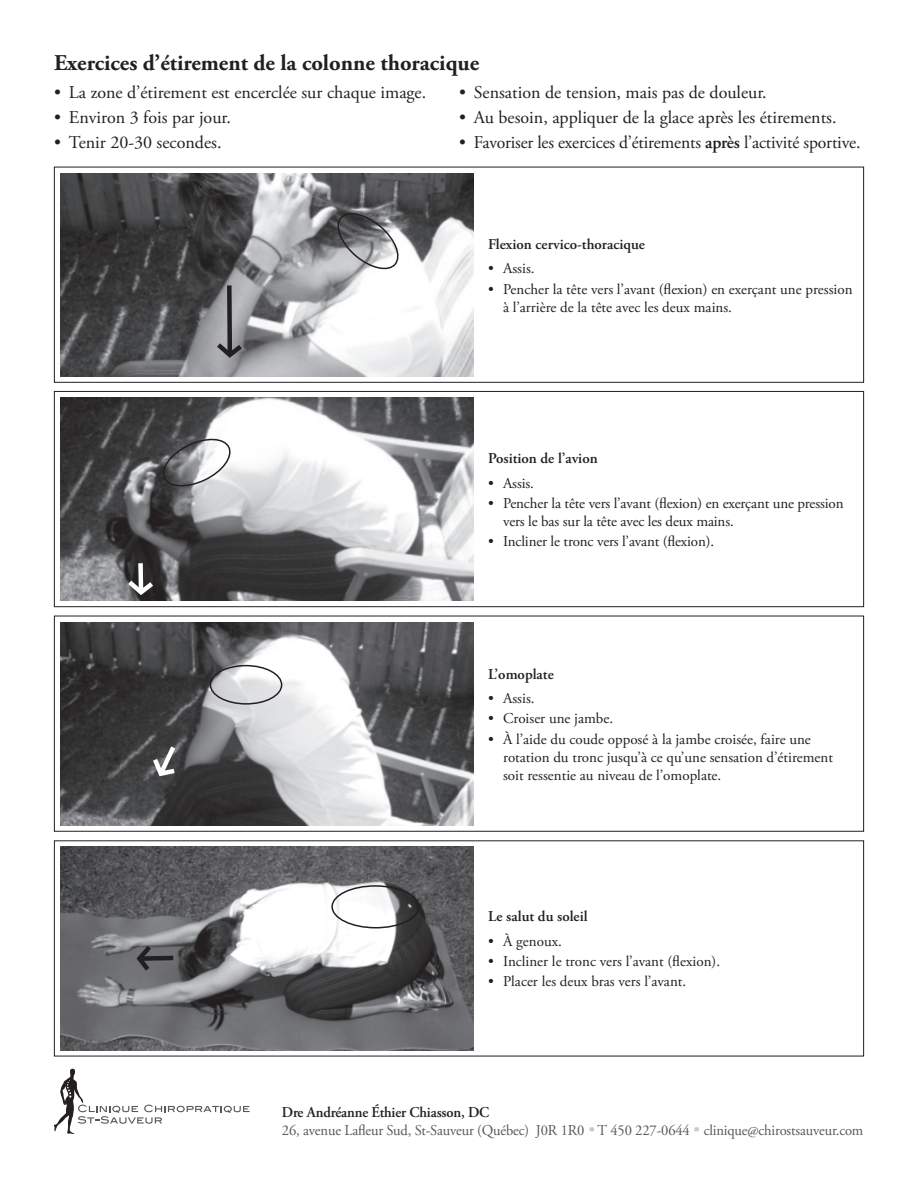
<style>
.page{position:relative;width:918px;height:1188px;background:#fff}
.page>*{position:absolute;margin:0;border:0;box-sizing:border-box;transform-origin:0 0}
.t1{font:700 22.5px "Adobe Garamond Pro";color:#231f20}
.t2{font:18px "Adobe Garamond Pro";color:#231f20}
.t3{font:15px/18px "Adobe Garamond Pro";color:#231f20}
.t4{font:600 15px "Adobe Garamond Pro";color:#231f20}
.t5{font:15px "Adobe Garamond Pro";letter-spacing:-.01em;color:#57585a}
.s1{font-weight:600}
</style>
<div class="page">
<svg style="left:54px;top:1068px;width:196px;height:66px"></svg>
<svg style="left:590px;top:1127px;width:4px;height:4px"></svg>
<svg style="left:694px;top:1127px;width:5px;height:4px"></svg>
<div style="left:54px;top:391px;width:810px;height:216px;border:1px solid #231f20"></div>
<div style="left:54px;top:167px;width:810px;height:216px;border:1px solid #231f20"></div>
<div style="left:54px;top:616px;width:810px;height:216px;border:1px solid #231f20"></div>
<img style="left:60px;top:397px;width:414px;height:204px">
<img style="left:60px;top:173px;width:414px;height:203px">
<img style="left:60px;top:622px;width:414px;height:203px">
<svg style="left:217px;top:281px;width:25px;height:77px;background:#87878a"></svg>
<svg style="left:334px;top:210px;width:70px;height:62px;background:#969698"></svg>
<svg style="left:160px;top:436px;width:73px;height:52px"></svg>
<svg style="left:128px;top:559px;width:25px;height:36px"></svg>
<div style="left:210px;top:665px;width:72px;height:40px;border:2px solid #231f20;border-radius:50%"></div>
<svg style="left:153px;top:741px;width:26px;height:36px"></svg>
<img style="left:60px;top:847px;width:414px;height:203px">
<svg style="left:136px;top:946px;width:42px;height:25px"></svg>
<div style="left:331px;top:885px;width:89px;height:44px;border:2px solid #231f20;border-radius:50%"></div>
<h1 class="t1" style="left:54px;top:50px;width:427px">Exercices d’étirement de la colonne thoracique</h1>
<p class="t2" style="left:54px;top:82px;width:374px">• La zone d’étirement est encerclée sur chaque image.</p>
<p class="t2" style="left:54px;top:107px;width:179px">• Environ 3 fois par jour.</p>
<p class="t2" style="left:54px;top:131px;width:169px">• Tenir 20-30 secondes.</p>
<p class="t2" style="left:459px;top:82px;width:309px">• Sensation de tension, mais pas de douleur.</p>
<p class="t2" style="left:459px;top:107px;width:379px">• Au besoin, appliquer de la glace après les étirements.</p>
<p class="t2" style="left:459px;top:131px;width:403px">• Favoriser les exercices d’étirements <span class="s1">après</span> l’activité sportive.</p>
<p class="t4" style="left:488px;top:235px;width:158px">Flexion cervico-thoracique</p>
<p class="t3" style="left:488px;top:260px;width:48px">• Assis.</p>
<p class="t3" style="left:503px;top:280px;width:351px;text-indent:-15px">• Pencher la tête vers l’avant (flexion) en exerçant une pression à l’arrière de la tête avec les deux mains.</p>
<p class="t4" style="left:488px;top:450px;width:111px">Position de l’avion</p>
<p class="t3" style="left:488px;top:475px;width:47px">• Assis.</p>
<p class="t3" style="left:503px;top:495px;width:342px;text-indent:-15px">• Pencher la tête vers l’avant (flexion) en exerçant une pression vers le bas sur la tête avec les deux mains.</p>
<p class="t3" style="left:488px;top:533px;width:228px">• Incliner le tronc vers l’avant (flexion).</p>
<p class="t4" style="left:488px;top:665px;width:67px">L’omoplate</p>
<p class="t3" style="left:488px;top:690px;width:48px">• Assis.</p>
<p class="t3" style="left:488px;top:710px;width:126px">• Croiser une jambe.</p>
<p class="t3" style="left:503px;top:730px;width:331px;text-indent:-15px">• À l’aide du coude opposé à la jambe croisée, faire une rotation du tronc jusqu’à ce qu’une sensation d’étirement soit ressentie au niveau de l’omoplate.</p>
<p class="t4" style="left:488px;top:908px;width:101px">Le salut du soleil</p>
<p class="t3" style="left:488px;top:933px;width:75px">• À genoux.</p>
<p class="t3" style="left:488px;top:953px;width:233px">• Incliner le tronc vers l’avant (flexion).</p>
<p class="t3" style="left:488px;top:973px;width:200px">• Placer les deux bras vers l’avant.</p>
<p class="t4" style="left:282px;top:1103px;width:209px">Dre Andréanne Éthier Chiasson, DC</p>
<p class="t5" style="left:282px;top:1121px;width:583px">26, avenue Lafleur Sud, St-Sauveur (Québec) J0R 1R0 T 450 227-0644 clinique@chirostsauveur.com</p>
</div>
